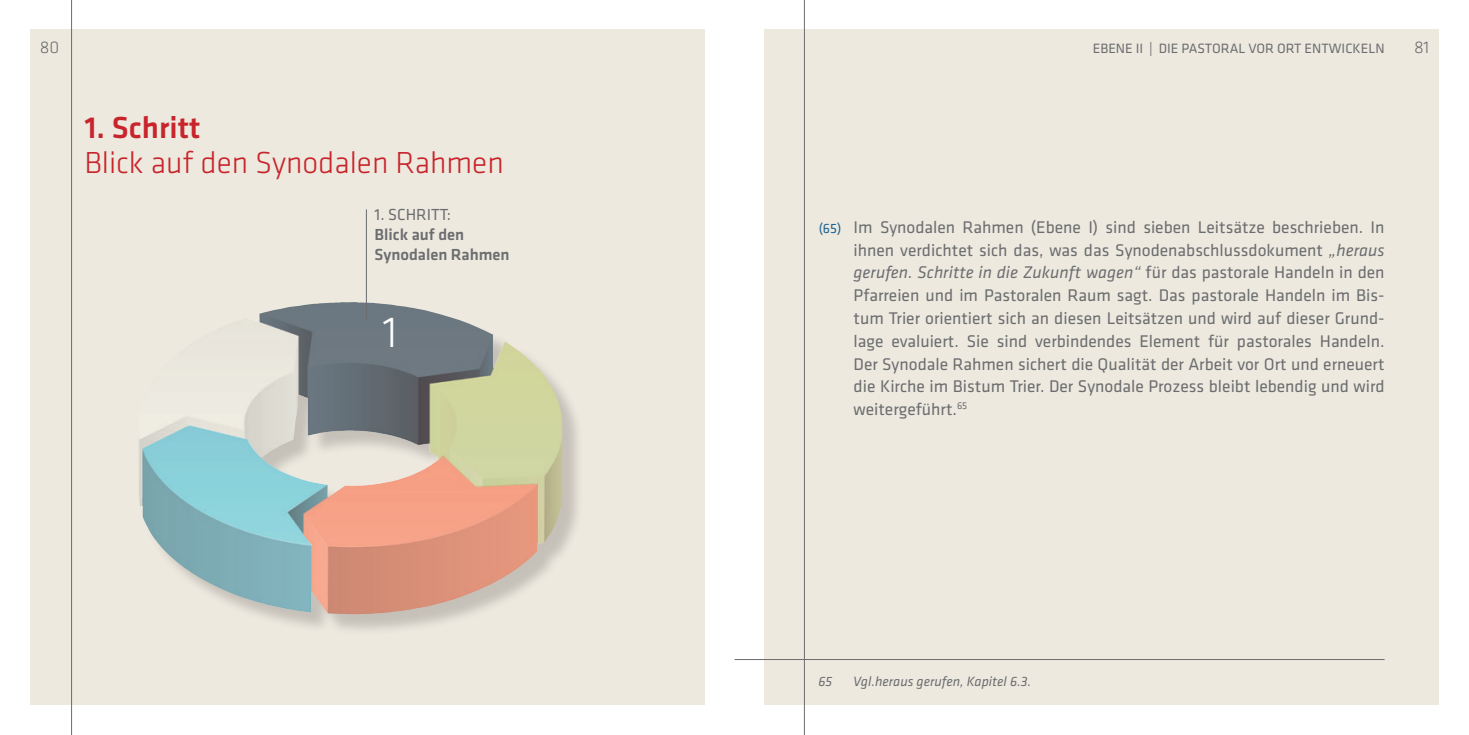
<style>
.page{position:relative;width:1469px;height:735px;background:#fff}
.page>*{position:absolute;margin:0;border:0;box-sizing:border-box;transform-origin:0 0}
.t1{font:300 45.15px "Klavika Basic";color:#fff}
.t2{font:300 31.5px "Klavika Basic";color:#c8242b}
.t3{font:500 31.5px "Klavika Basic";color:#c8242b}
.t4{font:17.5px/22.8px "Klavika Basic";color:#6c6d70;text-align:justify}
.t5{font:300 17.5px "Klavika Basic";color:#6c6d70}
.t6{font:500 16.62px/20.3px "Klavika Basic";color:#6c6d70}
.t7{font:16.62px "Klavika Basic";color:#6c6d70}
.t8{font:14px "Klavika Basic";color:#6c6d70}
.t9{font:italic 14px "Klavika Basic";color:#6c6d70}
.s1{font-size:14px;color:#1d6394}
.s2{font-style:italic}
</style>
<div class="page">
<div style="left:764px;top:30px;width:675px;height:674px;background:#ede9df"></div>
<div style="left:30px;top:30px;width:674px;height:674px;background:#ede9df"></div>
<div style="left:141px;top:305px;width:443px;height:331px;background:#231f20;opacity:.2"></div>
<img style="left:139px;top:302px;width:423px;height:312px">
<hr style="left:734px;top:658px;width:650px;height:1px;background:#6c6d70">
<hr style="left:366px;top:209px;width:1px;height:110px;background:#6c6d70">
<hr style="left:804px;top:0;width:1px;height:734px;background:#6c6d70">
<hr style="left:71px;top:0;width:1px;height:734px;background:#6c6d70">
<p class="t5" style="left:40px;top:36px;width:21px">80</p>
<p class="t8" style="left:1092px;top:39px;width:293px">EBENE II | DIE PASTORAL VOR ORT ENTWICKELN</p>
<p class="t5" style="left:1413px;top:36px;width:17px">81</p>
<h2 class="t3" style="left:84px;top:106px;width:117px">1. Schritt</h2>
<h2 class="t2" style="left:84px;top:143px;width:421px">Blick auf den Synodalen Rahmen</h2>
<p class="t7" style="left:374px;top:203px;width:78px">1. SCHRITT:</p>
<p class="t6" style="left:374px;top:224px;width:136px">Blick auf den<br>Synodalen Rahmen</p>
<h1 class="t1" style="left:383px;top:304px;width:16px">1</h1>
<p class="t4" style="left:853px;top:215px;width:532px;text-indent:-35px"><span class="s1">(65)</span> Im Synodalen Rahmen (Ebene I) sind sieben Leitsätze beschrieben. In ihnen verdichtet sich das, was das Synodenabschlussdokument <span class="s2">„heraus gerufen. Schritte in die Zukunft wagen“</span> für das pastorale Handeln in den Pfarreien und im Pastoralen Raum sagt. Das pastorale Handeln im Bis&shy;tum Trier orientiert sich an diesen Leitsätzen und wird auf dieser Grund&shy;lage evaluiert. Sie sind verbindendes Element für pastorales Handeln.<br>Der Synodale Rahmen sichert die Qualität der Arbeit vor Ort und erneuert die Kirche im Bistum Trier. Der Synodale Prozess bleibt lebendig und wird weitergeführt.<sup>65</sup></p>
<p class="t9" style="left:818px;top:672px;width:15px">65</p>
<p class="t9" style="left:853px;top:672px;width:179px">Vgl.heraus gerufen, Kapitel 6.3.</p>
</div>
